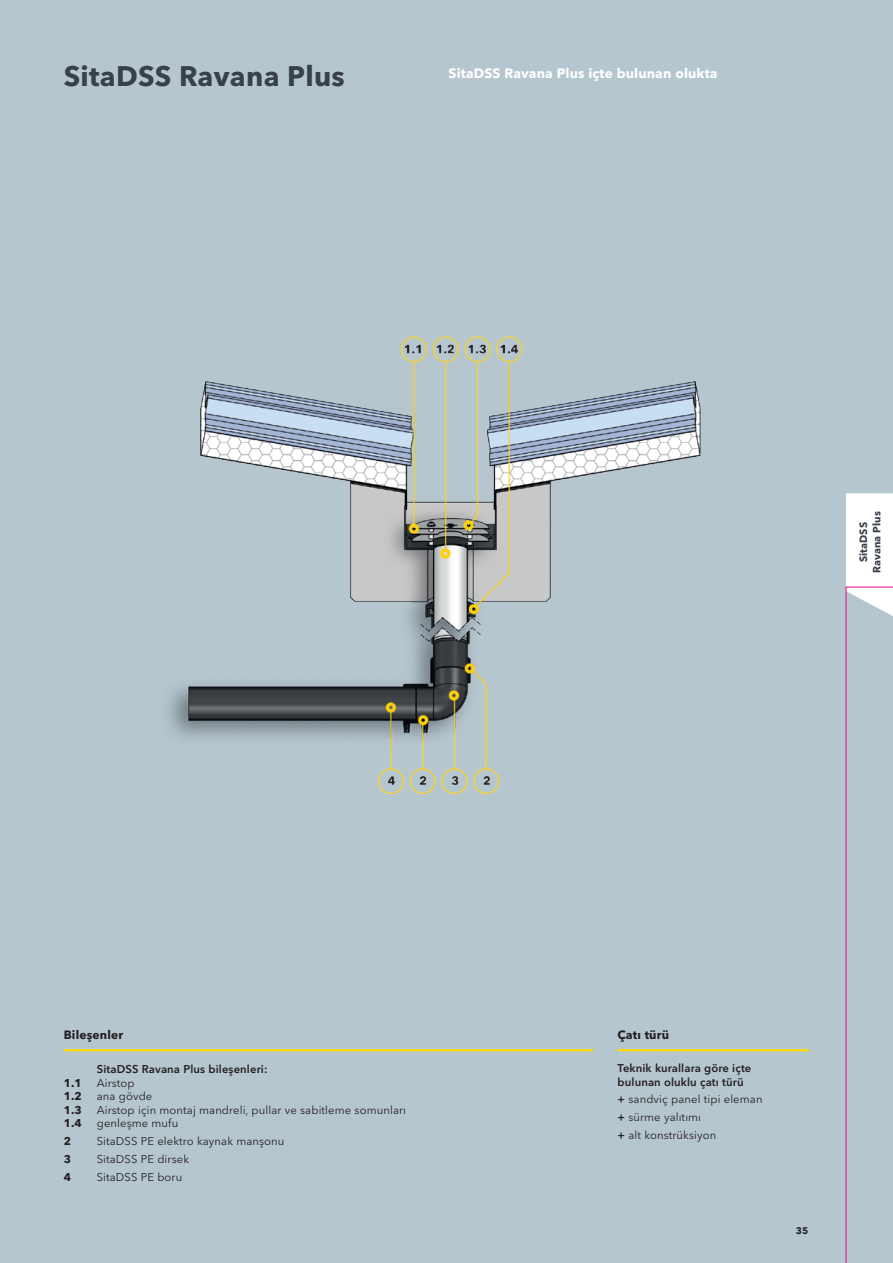
<style>
.page{position:relative;width:893px;height:1263px;background:#b6c6cf}
.page>*{position:absolute;margin:0;border:0;box-sizing:border-box;transform-origin:0 0}
.t1{font:700 28.05px "Avenir Next W1 G";letter-spacing:.01em;color:#38404a}
.t2{font:700 13.5px "Avenir Next W1 G";letter-spacing:.01em;color:#fff}
.t3{font:700 12px "Avenir Next W1 G";letter-spacing:.015em;color:#231f20}
.t4{font:11.25px/17.7px "Avenir Next W1 G";letter-spacing:.01em;color:#231f20}
.t5{font:600 11.25px/13.5px "Avenir Next W1 G";letter-spacing:.01em;color:#231f20}
.t6{font:700 11.25px "Avenir Next W1 G";color:#231f20}
.t7{font:700 10.5px/13.5px "Avenir Next W1 G";letter-spacing:.01em;color:#38404a;text-align:center}
.t8{font:700 9.6px "Avenir Next W1 G";color:#231f20}
.s1{font-weight:600}
</style>
<div class="page">
<img style="left:168px;top:336px;width:533px;height:459px">
<hr style="left:64px;top:1049px;width:529px;height:2px;background:#ffdc01">
<hr style="left:618px;top:1049px;width:191px;height:2px;background:#ffdc01">
<svg style="left:846px;top:493px;width:47px;height:770px"></svg>
<h1 class="t1" style="left:64px;top:59px;width:282px">SitaDSS Ravana Plus</h1>
<p class="t2" style="left:449px;top:65px;width:270px">SitaDSS Ravana Plus içte bulunan olukta</p>
<p class="t7" style="left:857px;top:573px;width:64px;rotate:-90deg">SitaDSS<br>Ravana Plus</p>
<p class="t3" style="left:64px;top:1027px;width:61px">Bileşenler</p>
<p class="t5" style="left:97px;top:1063px;width:172px">SitaDSS Ravana Plus bileşenleri:</p>
<p class="t6" style="left:64px;top:1076px;width:20px">1.1</p>
<p class="t4" style="left:97px;top:1074px;width:39px">Airstop</p>
<p class="t6" style="left:64px;top:1090px;width:20px">1.2</p>
<p class="t4" style="left:97px;top:1088px;width:57px">ana gövde</p>
<p class="t6" style="left:64px;top:1103px;width:20px">1.3</p>
<p class="t4" style="left:97px;top:1101px;width:311px">Airstop için montaj mandreli, pullar ve sabitleme somunları</p>
<p class="t6" style="left:64px;top:1117px;width:20px">1.4</p>
<p class="t4" style="left:97px;top:1115px;width:83px">genleşme mufu</p>
<p class="t6" style="left:64px;top:1134px;width:9px">2</p>
<p class="t4" style="left:97px;top:1132px;width:189px">SitaDSS PE elektro kaynak manşonu</p>
<p class="t6" style="left:64px;top:1152px;width:9px">3</p>
<p class="t4" style="left:97px;top:1150px;width:94px">SitaDSS PE dirsek</p>
<p class="t6" style="left:64px;top:1170px;width:9px">4</p>
<p class="t4" style="left:97px;top:1168px;width:87px">SitaDSS PE boru</p>
<p class="t3" style="left:618px;top:1027px;width:53px">Çatı türü</p>
<p class="t5" style="left:618px;top:1061px;width:135px">Teknik kurallara göre içte bulunan oluklu çatı türü</p>
<p class="t4" style="left:618px;top:1091px;width:146px"><span class="s1">+</span> sandviç panel tipi eleman <span class="s1">+</span> sürme yalıtımı<br><span class="s1">+</span> alt konstrüksiyon</p>
<p class="t8" style="left:796px;top:1224px;width:14px">35</p>
</div>
